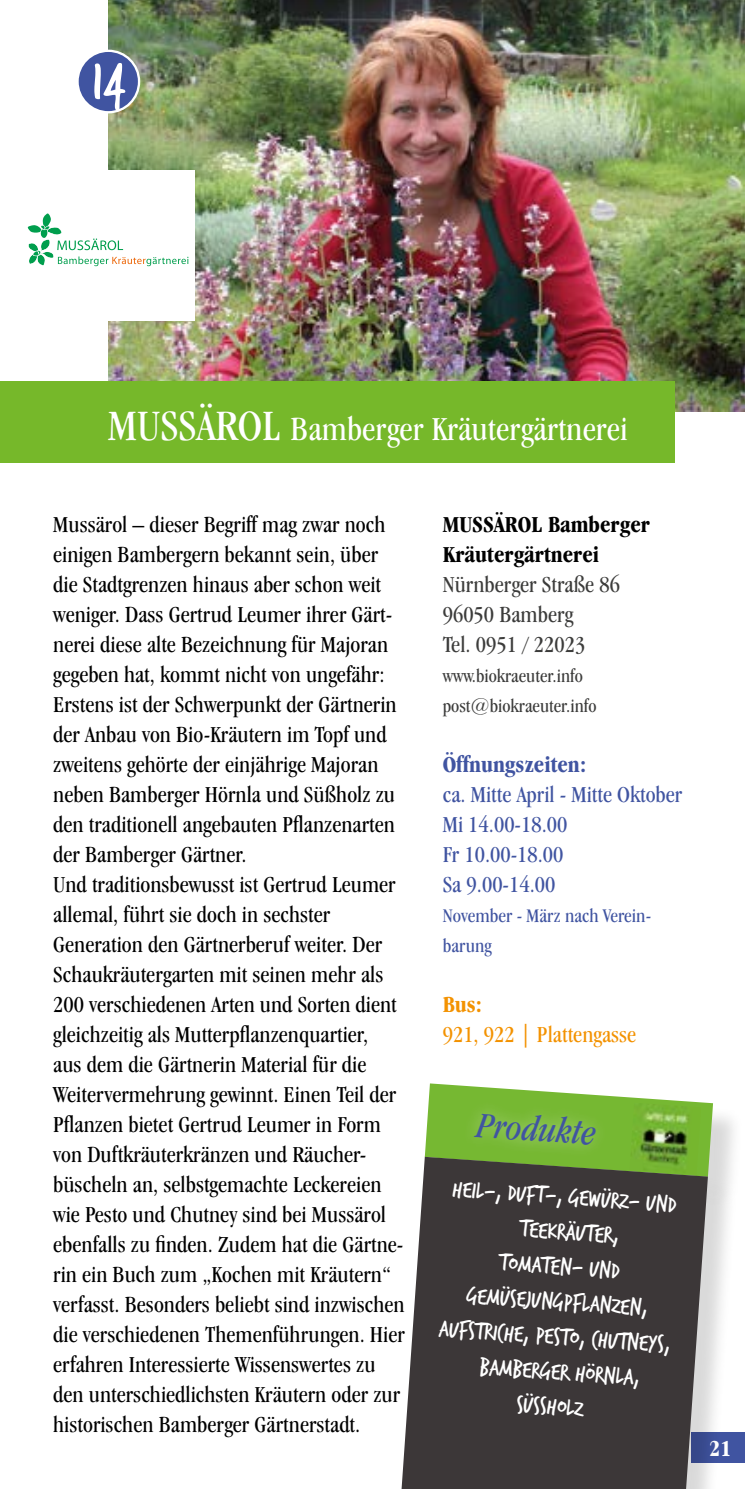
<style>
.page{position:relative;width:745px;height:1489px;background:#fff}
.page>*{position:absolute;margin:0;border:0;box-sizing:border-box;transform-origin:0 0}
.t1{font:58px "Trash Hand";color:#fff}
.t2{font:italic condensed 37.5px "Garamond IT Cby BT";color:#4054a1}
.t3{font:condensed 34.75px "Garamond IT Cby BT";color:#fff}
.t4{font:25px/35px "Trash Hand";color:#fff;text-align:center}
.t5{font:condensed 23.75px/30px "Garamond IT Cby BT";color:#000}
.t6{font:condensed 23.75px/30px "Garamond IT Cby BT";color:#4054a1}
.t7{font:condensed 23.75px/30px "Garamond IT Cby BT";color:#3c3c3b}
.t8{font:700 condensed 23.75px/30px "Garamond IT Cby BT";color:#000}
.t9{font:condensed 23.75px "Garamond IT Cby BT";color:#f39200}
.t10{font:700 condensed 23.75px "Garamond IT Cby BT";color:#4054a1}
.t11{font:700 condensed 23.75px "Garamond IT Cby BT";color:#f39200}
.t12{font:700 condensed 23.75px "Garamond IT Cby BT";color:#fff}
.t13{font:condensed 20px/30px "Garamond IT Cby BT";color:#4054a1}
.t14{font:condensed 19.5px/30px "Garamond IT Cby BT";color:#3c3c3b}
.s1{font-size:45px}
</style>
<div class="page">
<div style="left:691px;top:1431px;width:53px;height:30px;background:#4054a1"></div>
<img style="left:108px;top:0;width:636px;height:411px">
<div style="left:0;top:381px;width:673px;height:82px;background:#76b82a"></div>
<div style="left:77px;top:51px;width:62px;height:61px;background:#4054a1;border-radius:50%"></div>
<div style="left:76px;top:50px;width:64px;height:63px;border:2px solid #fff;border-radius:50%"></div>
<div style="left:19px;top:171px;width:176px;height:150px;background:#fff"></div>
<svg style="left:27px;top:213px;width:161px;height:53px"></svg>
<div style="left:429px;top:1088px;width:314px;height:118px;background:#000;opacity:.15"></div>
<svg style="left:424px;top:1083px;width:288px;height:78px"></svg>
<img style="left:629px;top:1102px;width:71px;height:54px">
<div style="left:399px;top:1161px;width:339px;height:327px;background:#000;opacity:.15"></div>
<svg style="left:401px;top:1156px;width:306px;height:332px;background:#494744"></svg>
<h1 class="t1" style="left:91px;top:52px;width:35px">14</h1>
<h3 class="t3" style="left:108px;top:408px;width:520px"><span class="s1">MUSSÄROL</span> Bamberger Kräutergärtnerei</h3>
<p class="t5" style="left:53px;top:509px;width:353px">Mussärol – dieser Begriff mag zwar noch einigen Bambergern bekannt sein, über die Stadtgrenzen hinaus aber schon weit weniger. Dass Gertrud Leumer ihrer Gärt&shy;nerei diese alte Bezeichnung für Majoran gegeben hat, kommt nicht von ungefähr:<br>Erstens ist der Schwerpunkt der Gärtnerin der Anbau von Bio-Kräutern im Topf und zweitens gehörte der einjährige Majoran neben Bamberger Hörnla und Süßholz zu den traditionell angebauten Pflanzenarten der Bamberger Gärtner.<br>Und traditionsbewusst ist Gertrud Leumer allemal, führt sie doch in sechster Generation den Gärtnerberuf weiter. Der Schaukräutergarten mit seinen mehr als 200 verschiedenen Arten und Sorten dient gleichzeitig als Mutterpflanzenquartier,<br>aus dem die Gärtnerin Material für die Weitervermehrung gewinnt. Einen Teil der Pflanzen bietet Gertrud Leumer in Form von Duftkräuterkränzen und Räucher&shy;büscheln an, selbstgemachte Leckereien wie Pesto und Chutney sind bei Mussärol ebenfalls zu finden. Zudem hat die Gärtne&shy;rin ein Buch zum „Kochen mit Kräutern“ verfasst. Besonders beliebt sind inzwischen die verschiedenen Themenführungen. Hier erfahren Interessierte Wissenswertes zu den unterschiedlichsten Kräutern oder zur historischen Bamberger Gärtnerstadt.</p>
<p class="t8" style="left:442px;top:508px;width:209px">MUSSÄROL Bamberger<br>Kräutergärtnerei</p>
<p class="t7" style="left:442px;top:569px;width:179px">Nürnberger Straße 86<br>96050 Bamberg<br>Tel. 0951 / 22023</p>
<p class="t14" style="left:442px;top:660px;width:155px">www.biokraeuter.info post@biokraeuter.info</p>
<p class="t10" style="left:442px;top:750px;width:145px">Öffnungszeiten:</p>
<p class="t6" style="left:442px;top:779px;width:241px">ca. Mitte April - Mitte Oktober<br>Mi 14.00-18.00<br>Fr 10.00-18.00<br>Sa 9.00-14.00</p>
<p class="t13" style="left:442px;top:900px;width:210px">November - März nach Verein&shy;barung</p>
<p class="t11" style="left:442px;top:990px;width:41px">Bus:</p>
<p class="t9" style="left:442px;top:1020px;width:195px">921, 922 | Plattengasse</p>
<h2 class="t2" style="left:478px;top:1102px;width:121px;rotate:4deg">Produkte</h2>
<p class="t4" style="left:450px;top:1172px;width:233px;rotate:4deg">Heil-, Duft-, Gewürz- und<br>Teekräuter,<br>Tomaten- und<br>Gemüsejungpflanzen,<br>Aufstriche, Pesto, Chutneys,<br>Bamberger Hörnla,<br>Süssholz</p>
<p class="t12" style="left:709px;top:1434px;width:24px">21</p>
</div>
